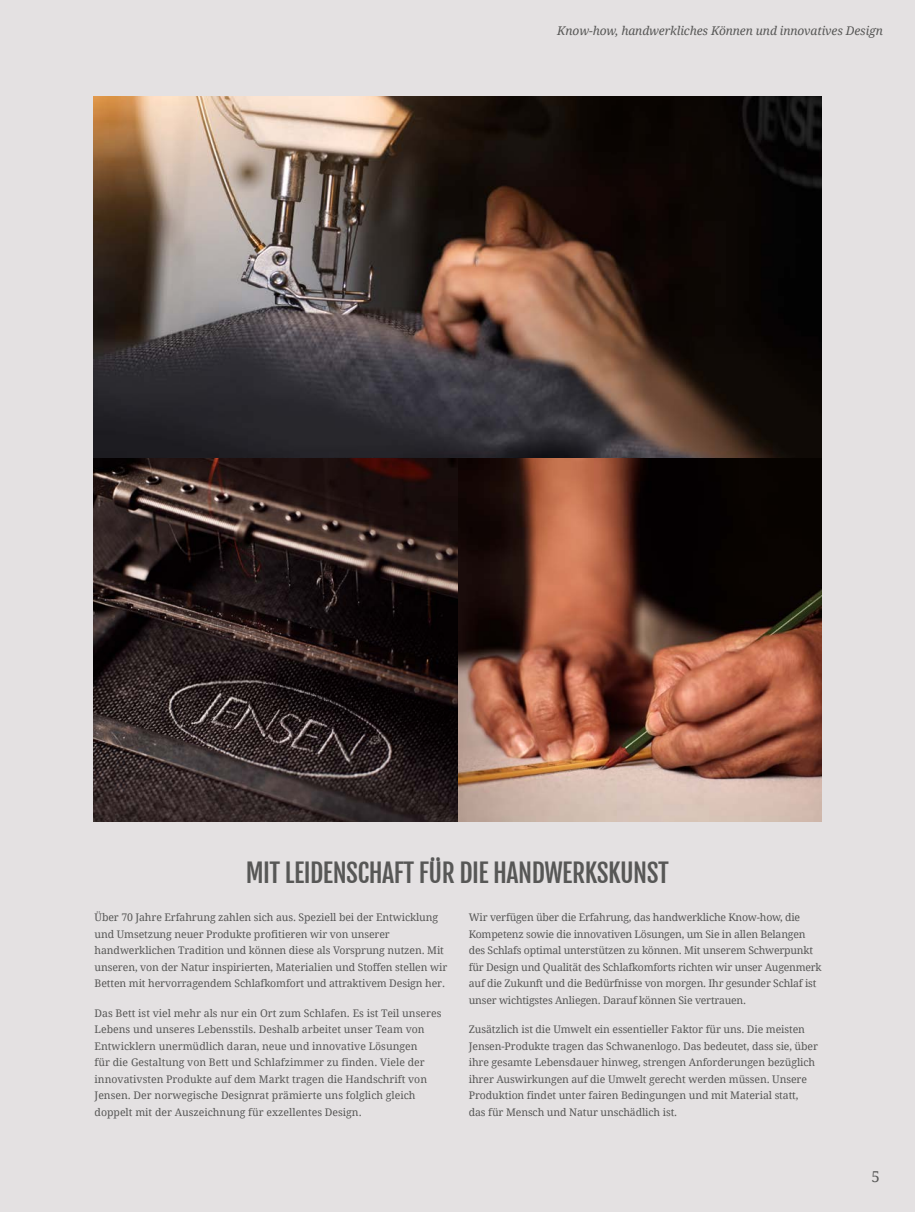
<style>
.page{position:relative;width:915px;height:1212px;background:#fff}
.page>*{position:absolute;margin:0;border:0;box-sizing:border-box;transform-origin:0 0}
.t1{font:25.5px "Fjalla One";letter-spacing:-.02em;color:#575756}
.t2{font:15px "Droid Serif";color:#575756}
.t3{font:italic 12px "Droid Serif";letter-spacing:-.01em;color:#575756}
.t4{font:10.5px/16.5px "Droid Serif";letter-spacing:-.01em;color:#575756}
</style>
<div class="page">
<div style="left:0;top:0;width:914px;height:1212px;background:#e4e1e2"></div>
<img style="left:94px;top:96px;width:726px;height:725px">
<p class="t3" style="left:557px;top:24px;width:327px">Know-how, handwerkliches Können und innovatives Design</p>
<p class="t1" style="left:246px;top:857px;width:424px">MIT LEIDENSCHAFT FÜR DIE HANDWERKSKUNST</p>
<p class="t4" style="left:95px;top:909px;width:354px">Über 70 Jahre Erfahrung zahlen sich aus. Speziell bei der Entwicklung und Umsetzung neuer Produkte profitieren wir von unserer handwerklichen Tradition und können diese als Vorsprung nutzen. Mit unseren, von der Natur inspirierten, Materialien und Stoffen stellen wir Betten mit hervorragendem Schlafkomfort und attraktivem Design her.</p>
<p class="t4" style="left:95px;top:1004px;width:348px">Das Bett ist viel mehr als nur ein Ort zum Schlafen. Es ist Teil unseres Lebens und unseres Lebensstils. Deshalb arbeitet unser Team von Entwicklern unermüdlich daran, neue und innovative Lösungen<br>für die Gestaltung von Bett und Schlafzimmer zu finden. Viele der innovativsten Produkte auf dem Markt tragen die Handschrift von Jensen. Der norwegische Designrat prämierte uns folglich gleich doppelt mit der Auszeichnung für exzellentes Design.</p>
<p class="t4" style="left:468px;top:909px;width:354px">Wir verfügen über die Erfahrung, das handwerkliche Know-how, die Kompetenz sowie die innovativen Lösungen, um Sie in allen Belangen des Schlafs optimal unterstützen zu können. Mit unserem Schwerpunkt für Design und Qualität des Schlafkomforts richten wir unser Augenmerk auf die Zukunft und die Bedürfnisse von morgen. Ihr gesunder Schlaf ist unser wichtigstes Anliegen. Darauf können Sie vertrauen.</p>
<p class="t4" style="left:468px;top:1021px;width:350px">Zusätzlich ist die Umwelt ein essentieller Faktor für uns. Die meisten Jensen-Produkte tragen das Schwanenlogo. Das bedeutet, dass sie, über ihre gesamte Lebensdauer hinweg, strengen Anforderungen bezüglich ihrer Auswirkungen auf die Umwelt gerecht werden müssen. Unsere Produktion findet unter fairen Bedingungen und mit Material statt, das für Mensch und Natur unschädlich ist.</p>
<h2 class="t2" style="left:871px;top:1166px;width:10px">5</h2>
</div>
